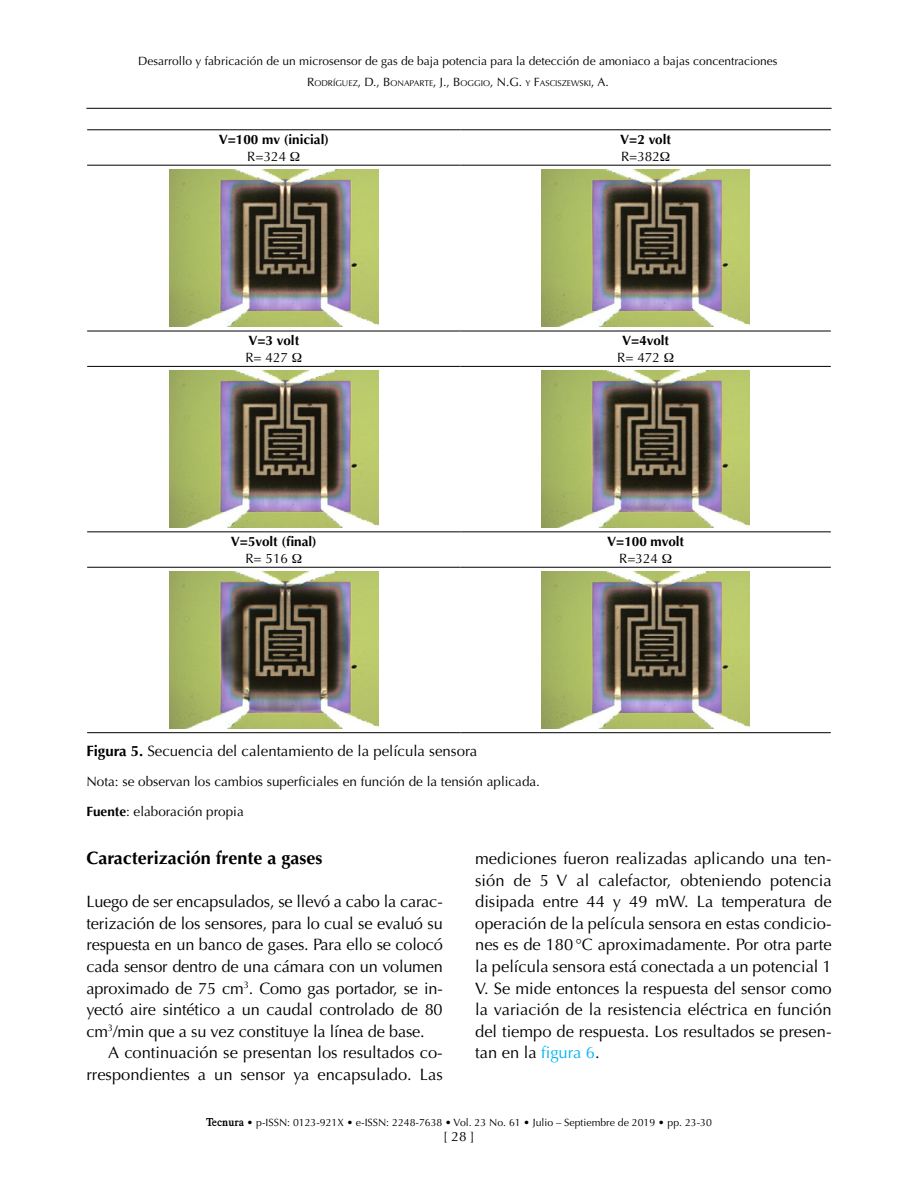
<style>
.page{position:relative;width:918px;height:1188px;background:#fff}
.page>*{position:absolute;margin:0;border:0;box-sizing:border-box;transform-origin:0 0}
.Titulo_2{font:700 18px "Optima LT Std";color:#000}
.texto{font:16.5px/21.6px "Optima LT Std";color:#000;text-align:right}
.texto_primera{font:16.5px/21.6px "Optima LT Std";letter-spacing:-.01em;color:#000;text-align:justify}
.titulo_figura{font:15px "Optima LT Std";color:#000}
.fuente{font:13.5px "Optima LT Std";color:#000}
.textotabla{font:700 13.5px "Optima LT Std";color:#000}
.textotabla-2{font:13.5px "Optima LT Std";color:#000}
.t1{font:12px "Optima LT Std";color:#000}
.t2{font:10.5px "Optima LT Std";color:#000}
.t3{font:8.4px "Optima LT Std";color:#000}
.s1{font-size:12px}
.s2{font-weight:700}
.s3{color:#00b6f1}
.s4{font-family:"Tribun ADF Std";font-weight:700;font-stretch:condensed;font-size:12px}
</style>
<div class="page">
<hr style="left:86px;top:108px;width:746px;height:1px;background:#000">
<hr style="left:87px;top:165px;width:373px;height:1px;background:#000">
<hr style="left:460px;top:165px;width:371px;height:1px;background:#000">
<hr style="left:87px;top:331px;width:373px;height:1px;background:#000">
<hr style="left:460px;top:331px;width:371px;height:1px;background:#000">
<hr style="left:87px;top:366px;width:373px;height:1px;background:#000">
<hr style="left:460px;top:366px;width:371px;height:1px;background:#000">
<hr style="left:87px;top:532px;width:373px;height:1px;background:#000">
<hr style="left:460px;top:532px;width:371px;height:1px;background:#000">
<hr style="left:87px;top:567px;width:373px;height:1px;background:#000">
<hr style="left:460px;top:567px;width:371px;height:1px;background:#000">
<hr style="left:87px;top:130px;width:373px;height:1px;background:#000">
<hr style="left:460px;top:130px;width:371px;height:1px;background:#000">
<hr style="left:87px;top:732px;width:373px;height:1px;background:#000">
<hr style="left:460px;top:732px;width:371px;height:1px;background:#000">
<img style="left:169px;top:170px;width:209px;height:157px">
<img style="left:541px;top:170px;width:209px;height:156px">
<img style="left:170px;top:371px;width:208px;height:156px">
<img style="left:541px;top:371px;width:209px;height:156px">
<img style="left:170px;top:572px;width:208px;height:156px">
<img style="left:541px;top:572px;width:209px;height:156px">
<p class="t1" style="left:138px;top:54px;width:641px">Desarrollo y fabricación de un microsensor de gas de baja potencia para la detección de amoniaco a bajas concentraciones</p>
<p class="t3" style="left:307px;top:79px;width:303px"><span class="s1">R</span>ODRÍGUEZ<span class="s1">, D., B</span>ONAPARTE<span class="s1">, J., B</span>OGGIO<span class="s1">, N .G.</span> Y <span class="s1">F</span>ASCISZEWSKI<span class="s1">, A.</span></p>
<p class="textotabla" style="left:219px;top:132px;width:112px">V=100 mv (inicial)</p>
<p class="textotabla-2" style="left:247px;top:148px;width:40px">R=324</p>
<p class="textotabla" style="left:620px;top:132px;width:52px">V=2 volt</p>
<p class="textotabla-2" style="left:621px;top:148px;width:40px">R=382</p>
<p class="textotabla" style="left:248px;top:333px;width:52px">V=3 volt</p>
<p class="textotabla-2" style="left:245px;top:349px;width:44px">R= 427</p>
<p class="textotabla" style="left:622px;top:333px;width:48px">V=4volt</p>
<p class="textotabla-2" style="left:617px;top:349px;width:44px">R= 472</p>
<p class="textotabla" style="left:231px;top:534px;width:87px">V=5volt (final)</p>
<p class="textotabla-2" style="left:245px;top:550px;width:44px">R= 516</p>
<p class="textotabla" style="left:607px;top:534px;width:78px">V=100 mvolt</p>
<p class="textotabla-2" style="left:619px;top:550px;width:40px">R=324</p>
<p class="titulo_figura" style="left:86px;top:742px;width:393px"><span class="s2">Figura 5.</span> Secuencia del calentamiento de la película sensora</p>
<p class="fuente" style="left:86px;top:774px;width:455px">Nota: se observan los cambios superficiales en función de la tensión aplicada.</p>
<p class="fuente" style="left:86px;top:804px;width:159px"><span class="s2">Fuente</span>: elaboración propia</p>
<p class="Titulo_2" style="left:86px;top:847px;width:237px">Caracterización frente a gases</p>
<p class="texto_primera" style="left:86px;top:891px;width:358px">Luego de ser encapsulados, se llevó a cabo la carac&shy;terización de los sensores, para lo cual se evaluó su respuesta en un banco de gases. Para ello se colocó cada sensor dentro de una cámara con un volumen aproximado de 75 cm<sup>3</sup>. Como gas portador, se in&shy;yectó aire sintético a un caudal controlado de 80 cm<sup>3</sup>/min que a su vez constituye la línea de base.</p>
<p class="texto" style="left:86px;top:1042px;width:358px">A continuación se presentan los resultados co&shy;rrespondientes a un sensor ya encapsulado. Las</p>
<p class="texto" style="left:475px;top:848px;width:358px;text-align:justify">mediciones fueron realizadas aplicando una ten&shy;sión de 5 V al calefactor, obteniendo potencia disipada entre 44 y 49 mW. La temperatura de operación de la película sensora en estas condicio&shy;nes es de 180°C aproximadamente. Por otra parte la película sensora está conectada a un potencial 1<br>V. Se mide entonces la respuesta del sensor como la variación de la resistencia eléctrica en función del tiempo de respuesta. Los resultados se presen&shy;tan en la <span class="s3">figura 6</span>.</p>
<p class="t2" style="left:206px;top:1116px;width:507px"><span class="s4">Tecnura</span> • p-ISSN: 0123-921X • e-ISSN: 2248-7638 • Vol. 23 No. 61 • Julio – Septiembre de 2019 • pp. 23-30</p>
<p class="fuente" style="left:443px;top:1128px;width:33px">[ 28 ]</p>
</div>
